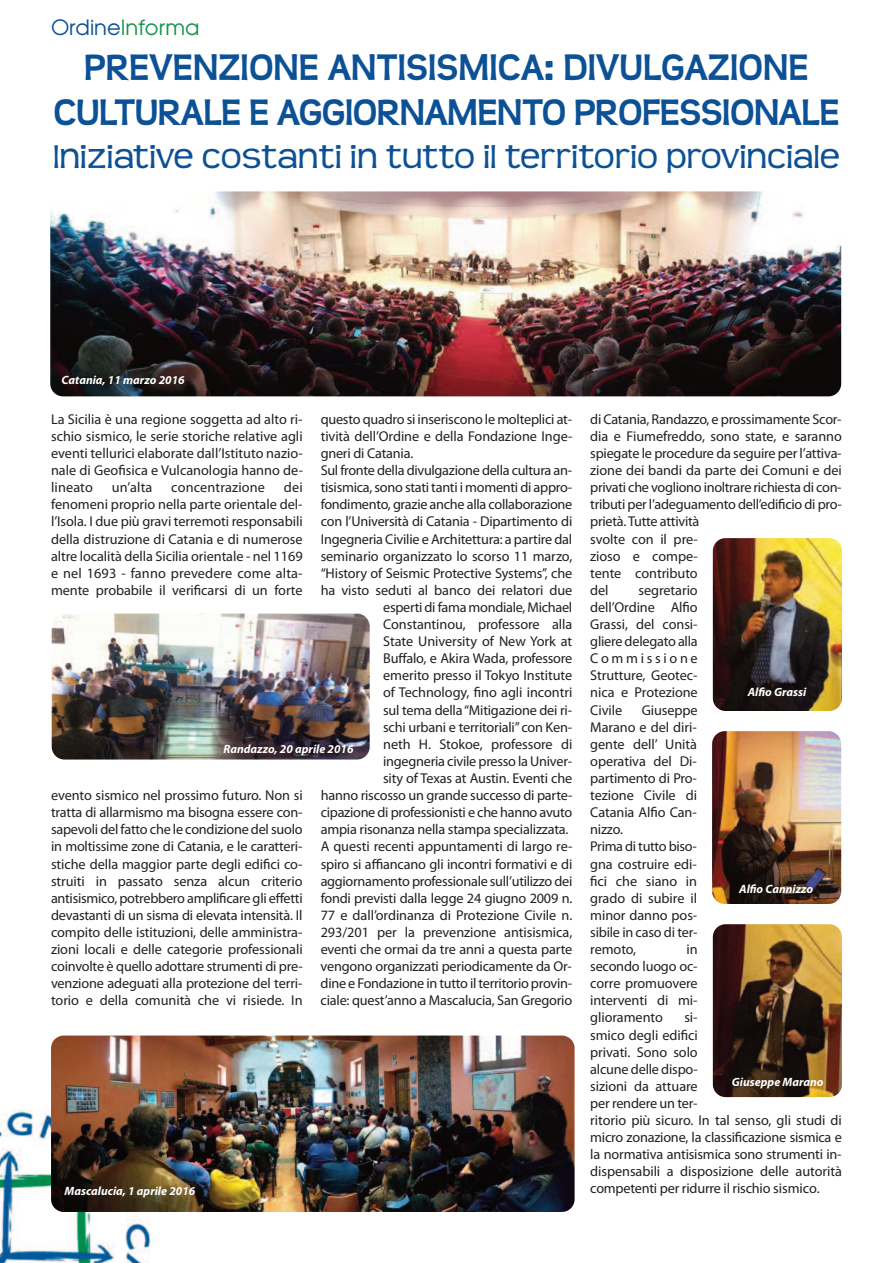
<style>
.page{position:relative;width:893px;height:1263px;background:#fff}
.page>*{position:absolute;margin:0;border:0;box-sizing:border-box;transform-origin:0 0}
.t1{font:700 37.5px/45px "Teen";letter-spacing:-.015em;color:#0c5095;text-align:center}
.t2{font:34.5px "Teen";letter-spacing:-.005em;color:#0c5095}
.t3{font:21px "Avian";color:#12944c}
.t4{font:14.25px/17.1px "Myriad Pro";letter-spacing:-.015em;color:#231f20;text-align:justify}
.t5{font:14.25px "Myriad Pro";letter-spacing:.01em;color:#231f20}
.t6{font:italic 700 12px "Myriad Pro";color:#fff}
.s1{color:#0c5095}
</style>
<div class="page">
<img style="left:0;top:1110px;width:151px;height:153px">
<img style="left:50px;top:191px;width:791px;height:205px;border-radius:13px">
<img style="left:51px;top:1035px;width:524px;height:177px;border-radius:13px">
<img style="left:713px;top:538px;width:129px;height:173px;border-radius:13px">
<img style="left:712px;top:731px;width:129px;height:173px;border-radius:13px">
<img style="left:713px;top:924px;width:129px;height:173px;border-radius:13px">
<img style="left:52px;top:614px;width:318px;height:145px;border-radius:13px">
<h3 class="t3" style="left:51px;top:15px;width:150px"><span class="s1">Ordine</span>Informa</h3>
<h1 class="t1" style="left:53px;top:45px;width:788px">PREVENZIONE ANTISISMICA: DIVULGAZIONE<br>CULTURALE E AGGIORNAMENTO PROFESSIONALE</h1>
<h2 class="t2" style="left:53px;top:136px;width:788px">Iniziative costanti in tutto il territorio provinciale</h2>
<p class="t6" style="left:62px;top:376px;width:125px">Catania, 11 marzo 2016</p>
<p class="t4" style="left:51px;top:412px;width:254px">La Sicilia è una regione soggetta ad alto ri&shy;schio sismico, le serie storiche relative agli eventi tellurici elaborate dall’Istituto nazio&shy;nale di Geofisica e Vulcanologia hanno de&shy;lineato</p>
<p class="t4" style="left:321px;top:412px;width:253px">questo quadro si inseriscono le molteplici at-</p>
<p class="t4" style="left:321px;top:429px;width:253px">tività dell’Ordine e della Fondazione Inge-</p>
<p class="t4" style="left:321px;top:446px;width:94px">gneri di Catania.</p>
<p class="t4" style="left:321px;top:463px;width:253px">Sul fronte della divulgazione della cultura an-</p>
<p class="t4" style="left:321px;top:480px;width:253px">tisismica, sono stati tanti i momenti di appro-</p>
<p class="t4" style="left:321px;top:497px;width:253px">fondimento, grazie anche alla collaborazione</p>
<p class="t4" style="left:321px;top:514px;width:253px">con l’Università di Catania - Dipartimento di</p>
<p class="t4" style="left:321px;top:531px;width:253px">Ingegneria Civilie e Architettura: a partire dal</p>
<p class="t4" style="left:321px;top:548px;width:253px">seminario organizzato lo scorso 11 marzo,</p>
<p class="t4" style="left:321px;top:565px;width:253px">“History of Seismic Protective Systems”, che</p>
<p class="t4" style="left:321px;top:583px;width:253px">ha visto seduti al banco dei relatori due</p>
<p class="t4" style="left:383px;top:600px;width:191px">esperti di fama mondiale, Michael</p>
<p class="t4" style="left:383px;top:617px;width:191px">Constantinou, professore alla</p>
<p class="t4" style="left:383px;top:634px;width:191px">State University of New York at</p>
<p class="t4" style="left:383px;top:651px;width:191px">Buffalo, e Akira Wada, professore</p>
<p class="t4" style="left:383px;top:668px;width:191px">emerito presso il Tokyo Institute</p>
<p class="t4" style="left:383px;top:685px;width:191px">of Technology, fino agli incontri</p>
<p class="t4" style="left:383px;top:702px;width:190px">sul tema della“Mitigazione dei ri-</p>
<p class="t4" style="left:383px;top:719px;width:190px">schi urbani e territoriali”con Ken-</p>
<p class="t4" style="left:383px;top:736px;width:191px">neth H. Stokoe, professore di</p>
<p class="t4" style="left:383px;top:754px;width:190px">ingegneria civile presso la Univer-</p>
<p class="t4" style="left:383px;top:771px;width:191px">sity of Texas at Austin. Eventi che</p>
<p class="t4" style="left:321px;top:788px;width:253px">hanno riscosso un grande successo di parte-</p>
<p class="t4" style="left:321px;top:805px;width:253px">cipazione di professionisti e che hanno avuto</p>
<p class="t4" style="left:321px;top:822px;width:249px">ampia risonanza nella stampa specializzata.</p>
<p class="t4" style="left:321px;top:839px;width:253px">A questi recenti appuntamenti di largo re-</p>
<p class="t4" style="left:321px;top:856px;width:253px">spiro si affiancano gli incontri formativi e di</p>
<p class="t4" style="left:321px;top:873px;width:253px">aggiornamento professionale sull’utilizzo dei</p>
<p class="t4" style="left:321px;top:890px;width:253px">fondi previsti dalla legge 24 giugno 2009 n.</p>
<p class="t4" style="left:321px;top:907px;width:253px">77 e dall’ordinanza di Protezione Civile n.</p>
<p class="t4" style="left:321px;top:925px;width:253px">293/201 per la prevenzione antisismica,</p>
<p class="t4" style="left:321px;top:942px;width:253px">eventi che ormai da tre anni a questa parte</p>
<p class="t4" style="left:321px;top:959px;width:253px">vengono organizzati periodicamente da Or-</p>
<p class="t4" style="left:321px;top:976px;width:253px">dine e Fondazione in tutto il territorio provin-</p>
<p class="t4" style="left:321px;top:993px;width:253px">ciale: quest’anno a Mascalucia, San Gregorio</p>
<p class="t4" style="left:51px;top:480px;width:253px;text-indent:233px">dei fenomeni proprio nella parte orientale del&shy;l’Isola. I due più gravi terremoti responsabili della distruzione di Catania e di numerose altre località della Sicilia orientale - nel 1169 e nel 1693 - fanno prevedere come alta&shy;mente probabile il verificarsi di un forte</p>
<p class="t4" style="left:112px;top:480px;width:42px">un’alta</p>
<p class="t5" style="left:171px;top:482px;width:95px">concentrazione</p>
<p class="t6" style="left:224px;top:744px;width:131px">Randazzo, 20 aprile 2016</p>
<p class="t4" style="left:51px;top:788px;width:253px">evento sismico nel prossimo futuro. Non si tratta di allarmismo ma bisogna essere con&shy;sapevoli del fatto che le condizione del suolo in moltissime zone di Catania, e le caratteri&shy;stiche della maggior parte degli edifici co&shy;struiti in passato senza alcun criterio antisismico, potrebbero amplificare gli effetti devastanti di un sisma di elevata intensità. Il compito delle istituzioni, delle amministra&shy;zioni locali e delle categorie professionali coinvolte è quello adottare strumenti di pre&shy;venzione adeguati alla protezione del terri&shy;torio e della comunità che vi risiede. In</p>
<p class="t6" style="left:65px;top:1187px;width:132px">Mascalucia, 1 aprile 2016</p>
<p class="t4" style="left:590px;top:412px;width:253px;text-align:left">di Catania, Randazzo, e prossimamente Scor&shy;dia e Fiumefreddo, sono state, e saranno spiegate le procedure da seguire per l’attiva&shy;zione dei bandi da parte dei Comuni e dei privati che vogliono inoltrare richiesta di con&shy;tributi per l’adeguamento dell’edificio di pro&shy;prietà.Tutte attività<br>svolte con il pre-<br>zioso e compe-<br>tente contributo<br>del</p>
<p class="t4" style="left:590px;top:583px;width:109px;text-indent:48px">segretario dell’Ordine Alfio Grassi, del consi&shy;gliere delegato alla Commissione Strutture, Geotec&shy;nica e Protezione Civile</p>
<p class="t6" style="left:748px;top:687px;width:60px">Alfio Grassi</p>
<p class="t4" style="left:590px;top:702px;width:109px;text-align:left;text-indent:51px">Giuseppe<br>Marano e del diri&shy;gente dell’ Unità operativa del Di&shy;partimento di Pro&shy;tezione Civile di<br>Catania Alfio Can&shy;nizzo.<br>Prima di tutto biso&shy;gna costruire edi&shy;fici che siano in grado di subire il minor danno pos&shy;sibile in caso di ter&shy;remoto,</p>
<p class="t6" style="left:739px;top:884px;width:76px">Alfio Cannizzo</p>
<p class="t4" style="left:590px;top:942px;width:109px;text-indent:96px">in secondo luogo oc&shy;corre promuovere interventi di mi&shy;glioramento</p>
<p class="t4" style="left:590px;top:1010px;width:253px;text-align:left;text-indent:94px">si-<br>smico degli edifici<br>privati. Sono solo<br>alcune delle dispo-<br>sizioni da attuare<br>per rendere un ter-<br>ritorio più sicuro. In tal senso, gli studi di micro zonazione, la classificazione sismica e la normativa antisismica sono strumenti in&shy;dispensabili a disposizione delle autorità competenti per ridurre il rischio sismico.</p>
<p class="t6" style="left:732px;top:1077px;width:93px">Giuseppe Marano</p>
</div>
